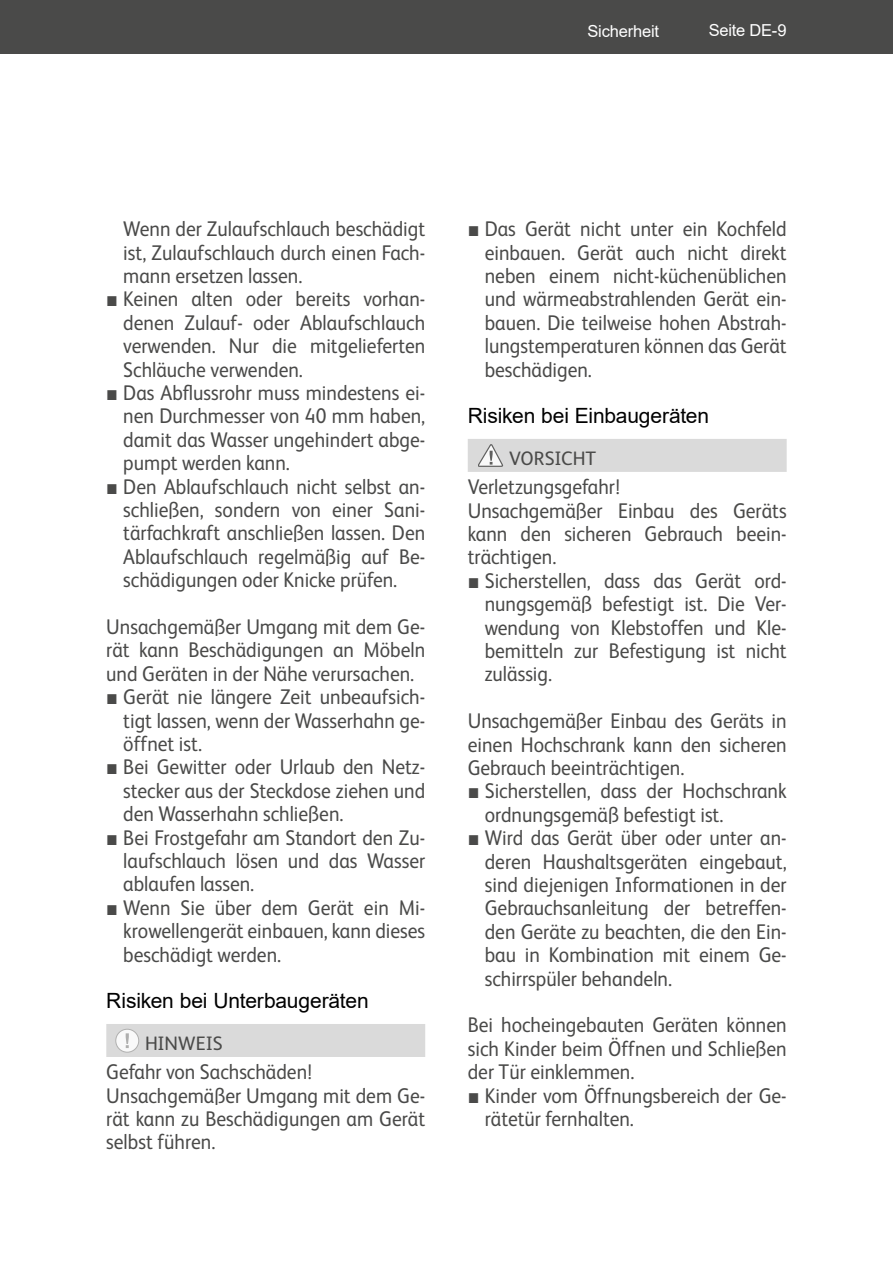
<style>
.page{position:relative;width:893px;height:1263px;background:#fff}
.page>*{position:absolute;margin:0;border:0;box-sizing:border-box;transform-origin:0 0}
.t1{font:21.3px/23.4px "FS Albert";color:#4a4a49;text-align:justify;scale:.92 1}
.t2{font:21px "Arial";letter-spacing:-.005em;color:#000}
.t3{font:19.5px "FS Albert";color:#4a4a49}
.t4{font:16.5px "Arial";letter-spacing:-.015em;color:#fff}
.s1{font-family:"Arial"}
</style>
<div class="page">
<div style="left:0;top:0;width:893px;height:54px;background:#4a4a49"></div>
<div style="left:106px;top:1024px;width:319px;height:33px;background:#dadada"></div>
<div style="left:116px;top:1029px;width:23px;height:23px;background:#fff;border-radius:50%"></div>
<div style="left:116px;top:1029px;width:23px;height:23px;border:1px solid #a8a8a7;border-radius:50%"></div>
<svg style="left:126px;top:1033px;width:3px;height:15px"></svg>
<div style="left:468px;top:439px;width:319px;height:33px;background:#dadada"></div>
<svg style="left:478px;top:444px;width:26px;height:23px"></svg>
<p class="t4" style="left:587px;top:20px;width:73px">Sicherheit</p>
<p class="t4" style="left:709px;top:19px;width:79px">Seite DE-9</p>
<p class="t1" style="left:123px;top:216px;width:330px">Wenn der Zulaufschlauch beschädigt ist, Zulaufschlauch durch einen Fach&shy;mann ersetzen lassen.</p>
<p class="t1" style="left:123px;top:286px;width:330px;text-indent:-17px"><span class="s1">■</span> Keinen alten oder bereits vorhan&shy;denen Zulauf- oder Ablaufschlauch verwenden. Nur die mitgelieferten Schläuche verwenden.</p>
<p class="t1" style="left:123px;top:380px;width:330px;text-indent:-17px"><span class="s1">■</span> Das Abflussrohr muss mindestens ei&shy;nen Durchmesser von 40 mm haben, damit das Wasser ungehindert abge&shy;pumpt werden kann.</p>
<p class="t1" style="left:123px;top:473px;width:330px;text-indent:-17px"><span class="s1">■</span> Den Ablaufschlauch nicht selbst an&shy;schließen, sondern von einer Sani&shy;tärfachkraft anschließen lassen. Den Ablaufschlauch regelmäßig auf Be&shy;schädigungen oder Knicke prüfen.</p>
<p class="t1" style="left:106px;top:614px;width:348px">Unsachgemäßer Umgang mit dem Ge&shy;rät kann Beschädigungen an Möbeln und Geräten in der Nähe verursachen.</p>
<p class="t1" style="left:123px;top:684px;width:330px;text-indent:-17px"><span class="s1">■</span> Gerät nie längere Zeit unbeaufsich&shy;tigt lassen, wenn der Wasserhahn ge&shy;öffnet ist.</p>
<p class="t1" style="left:123px;top:754px;width:330px;text-indent:-17px"><span class="s1">■</span> Bei Gewitter oder Urlaub den Netz&shy;stecker aus der Steckdose ziehen und den Wasserhahn schließen.</p>
<p class="t1" style="left:123px;top:824px;width:330px;text-indent:-17px"><span class="s1">■</span> Bei Frostgefahr am Standort den Zu&shy;laufschlauch lösen und das Wasser ablaufen lassen.</p>
<p class="t1" style="left:123px;top:895px;width:330px;text-indent:-17px"><span class="s1">■</span> Wenn Sie über dem Gerät ein Mi&shy;krowellengerät einbauen, kann dieses beschädigt werden.</p>
<p class="t2" style="left:106px;top:986px;width:264px">Risiken bei Unterbaugeräten</p>
<p class="t3" style="left:145px;top:1031px;width:79px">HINWEIS</p>
<p class="t1" style="left:106px;top:1059px;width:348px;text-align:left">Gefahr von Sachschäden!<br>Unsachgemäßer Umgang mit dem Ge&shy;rät kann zu Beschädigungen am Gerät selbst führen.</p>
<p class="t1" style="left:485px;top:216px;width:330px;text-indent:-17px"><span class="s1">■</span> Das Gerät nicht unter ein Kochfeld einbauen. Gerät auch nicht direkt neben einem nicht-küchenüblichen und wärmeabstrahlenden Gerät ein&shy;bauen. Die teilweise hohen Abstrah&shy;lungstemperaturen können das Gerät beschädigen.</p>
<p class="t2" style="left:468px;top:401px;width:243px">Risiken bei Einbaugeräten</p>
<p class="t3" style="left:509px;top:446px;width:89px">VORSICHT</p>
<p class="t1" style="left:468px;top:474px;width:348px;text-align:left">Verletzungsgefahr!<br>Unsachgemäßer Einbau des Geräts kann den sicheren Gebrauch beein&shy;trächtigen.</p>
<p class="t1" style="left:485px;top:568px;width:330px;text-indent:-17px"><span class="s1">■</span> Sicherstellen, dass das Gerät ord&shy;nungsgemäß befestigt ist. Die Ver&shy;wendung von Klebstoffen und Kle&shy;bemitteln zur Befestigung ist nicht zulässig.</p>
<p class="t1" style="left:468px;top:708px;width:348px">Unsachgemäßer Einbau des Geräts in einen Hochschrank kann den sicheren Gebrauch beeinträchtigen.</p>
<p class="t1" style="left:485px;top:778px;width:330px;text-indent:-17px"><span class="s1">■</span> Sicherstellen, dass der Hochschrank ordnungsgemäß befestigt ist.</p>
<p class="t1" style="left:485px;top:825px;width:330px;text-indent:-17px"><span class="s1">■</span> Wird das Gerät über oder unter an&shy;deren Haushaltsgeräten eingebaut, sind diejenigen Informationen in der Gebrauchsanleitung der betreffen&shy;den Geräte zu beachten, die den Ein&shy;bau in Kombination mit einem Ge&shy;schirrspüler behandeln.</p>
<p class="t1" style="left:468px;top:1012px;width:348px">Bei hocheingebauten Geräten können sich Kinder beim Öffnen und Schließen der Tür einklemmen.</p>
<p class="t1" style="left:485px;top:1082px;width:330px;text-indent:-17px"><span class="s1">■</span> Kinder vom Öffnungsbereich der Ge&shy;rätetür fernhalten.</p>
</div>
